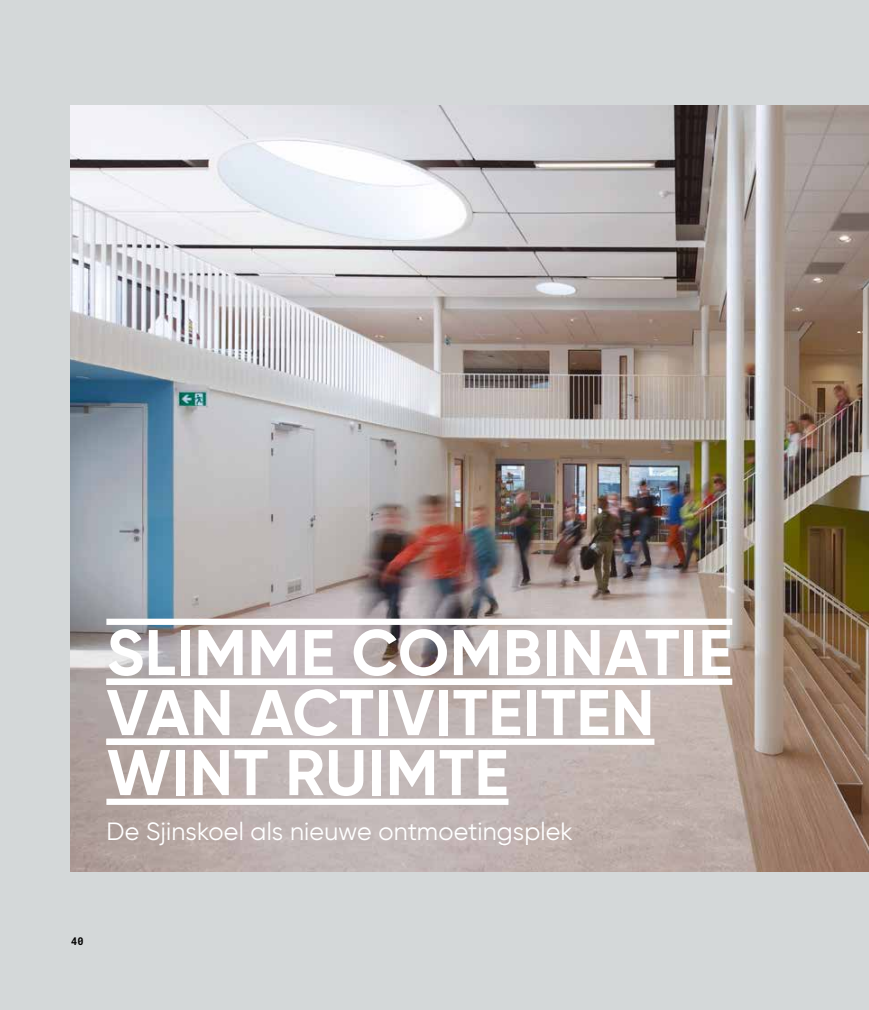
<style>
.page{position:relative;width:869px;height:1010px;background:#fff}
.page>*{position:absolute;margin:0;border:0;box-sizing:border-box;transform-origin:0 0}
.t1{font:700 64.38px/60px "Gilroy";letter-spacing:.01em;color:#fff}
.t2{font:25px "Gilroy";letter-spacing:.005em;color:#fff}
.t3{font:700 10.62px "Roboto Mono";color:#000}
</style>
<div class="page">
<div style="left:0;top:0;width:868px;height:1010px;background:#d4d8d9"></div>
<img style="left:71px;top:105px;width:797px;height:767px">
<div style="left:106px;top:619px;width:626px;height:6px;background:#fff"></div>
<div style="left:106px;top:679px;width:626px;height:6px;background:#fff"></div>
<div style="left:106px;top:739px;width:548px;height:6px;background:#fff"></div>
<div style="left:106px;top:799px;width:402px;height:6px;background:#fff"></div>
<p class="t1" style="left:107px;top:622px;width:626px">SLIMME COMBINATIE<br>VAN ACTIVITEITEN<br>WINT RUIMTE</p>
<p class="t2" style="left:106px;top:816px;width:468px">De Sjinskoel als nieuwe ontmoetingsplek</p>
<p class="t3" style="left:71px;top:934px;width:14px">40</p>
</div>
